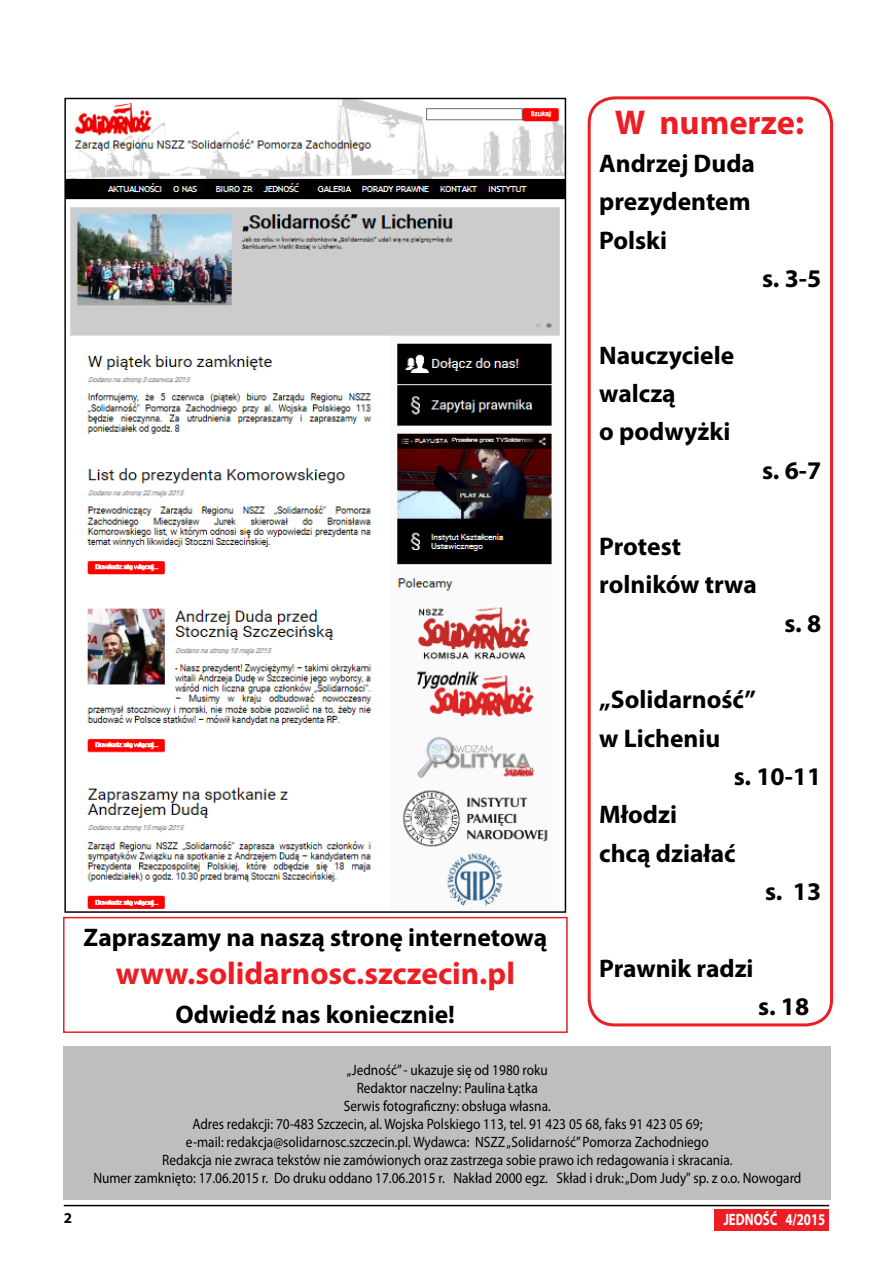
<style>
.page{position:relative;width:893px;height:1263px;background:#fff}
.page>*{position:absolute;margin:0;border:0;box-sizing:border-box;transform-origin:0 0}
.t1{font:700 34.5px "Myriad Pro";color:#ed1d24}
.t2{font:700 31.5px "Myriad Pro";color:#ed1d24}
.t3{font:700 25.5px/38.2px "Myriad Pro";color:#000}
.t4{font:700 16.5px "Myriad Pro";color:#fff;scale:.78 1}
.t5{font:15px/18px "Myriad Pro";color:#000;text-align:center;scale:.89 1}
.t6{font:700 15px "Myriad Pro";color:#000}
</style>
<div class="page">
<div style="left:714px;top:1209px;width:115px;height:21px;background:#ed1d24"></div>
<hr style="left:64px;top:1205px;width:765px;height:1px;background:#000">
<div style="left:64px;top:1046px;width:767px;height:154px;background:#bcbec0"></div>
<div style="left:588px;top:96px;width:245px;height:930px;border:3px solid #ed1d24;border-radius:26px"></div>
<div style="left:63px;top:917px;width:505px;height:116px;border:2px solid #ed1d24"></div>
<img style="left:66px;top:100px;width:498px;height:809px">
<h1 class="t1" style="left:615px;top:100px;width:191px">W numerze:</h1>
<h3 class="t3" style="left:599px;top:144px;width:157px">Andrzej Duda prezydentem<br>Polski</h3>
<h3 class="t3" style="left:762px;top:258px;width:61px">s. 3-5</h3>
<h3 class="t3" style="left:599px;top:335px;width:136px">Nauczyciele walczą<br>o podwyżki</h3>
<h3 class="t3" style="left:762px;top:450px;width:61px">s. 6-7</h3>
<h3 class="t3" style="left:599px;top:527px;width:159px">Protest rolników trwa</h3>
<h3 class="t3" style="left:784px;top:603px;width:38px">s. 8</h3>
<h3 class="t3" style="left:84px;top:917px;width:465px">Zapraszamy na naszą stronę internetową</h3>
<h2 class="t2" style="left:116px;top:953px;width:401px">www.solidarnosc.szczecin.pl</h2>
<h3 class="t3" style="left:176px;top:994px;width:281px">Odwiedź nas koniecznie!</h3>
<h3 class="t3" style="left:599px;top:680px;width:158px">„Solidarność”</h3>
<h3 class="t3" style="left:599px;top:718px;width:123px">w Licheniu</h3>
<h3 class="t3" style="left:734px;top:756px;width:89px">s. 10-11</h3>
<h3 class="t3" style="left:599px;top:795px;width:79px">Młodzi</h3>
<h3 class="t3" style="left:599px;top:833px;width:138px">chcą działać</h3>
<h3 class="t3" style="left:765px;top:871px;width:58px">s. 13</h3>
<h3 class="t3" style="left:599px;top:948px;width:156px">Prawnik radzi</h3>
<h3 class="t3" style="left:758px;top:986px;width:52px">s. 18</h3>
<p class="t5" style="left:93px;top:1060px;width:797px">„Jedność” - ukazuje się od 1980 roku<br>Redaktor naczelny: Paulina Łątka<br>Serwis fotograficzny: obsługa własna.<br>Adres redakcji: 70-483 Szczecin, al. Wojska Polskiego 113, tel. 91 423 05 68, faks 91 423 05 69;<br>e-mail: redakcja@solidarnosc.szczecin.pl. Wydawca: NSZZ „Solidarność” Pomorza Zachodniego<br>Redakcja nie zwraca tekstów nie zamówionych oraz zastrzega sobie prawo ich redagowania i skracania.<br>Numer zamknięto: 17.06.2015 r. Do druku oddano 17.06.2015 r. Nakład 2000 egz. Skład i druk: „Dom Judy" sp. z o.o. Nowogard</p>
<p class="t6" style="left:64px;top:1208px;width:10px">2</p>
<p class="t4" style="left:724px;top:1208px;width:132px">JEDNOŚĆ 4/2015</p>
</div>
